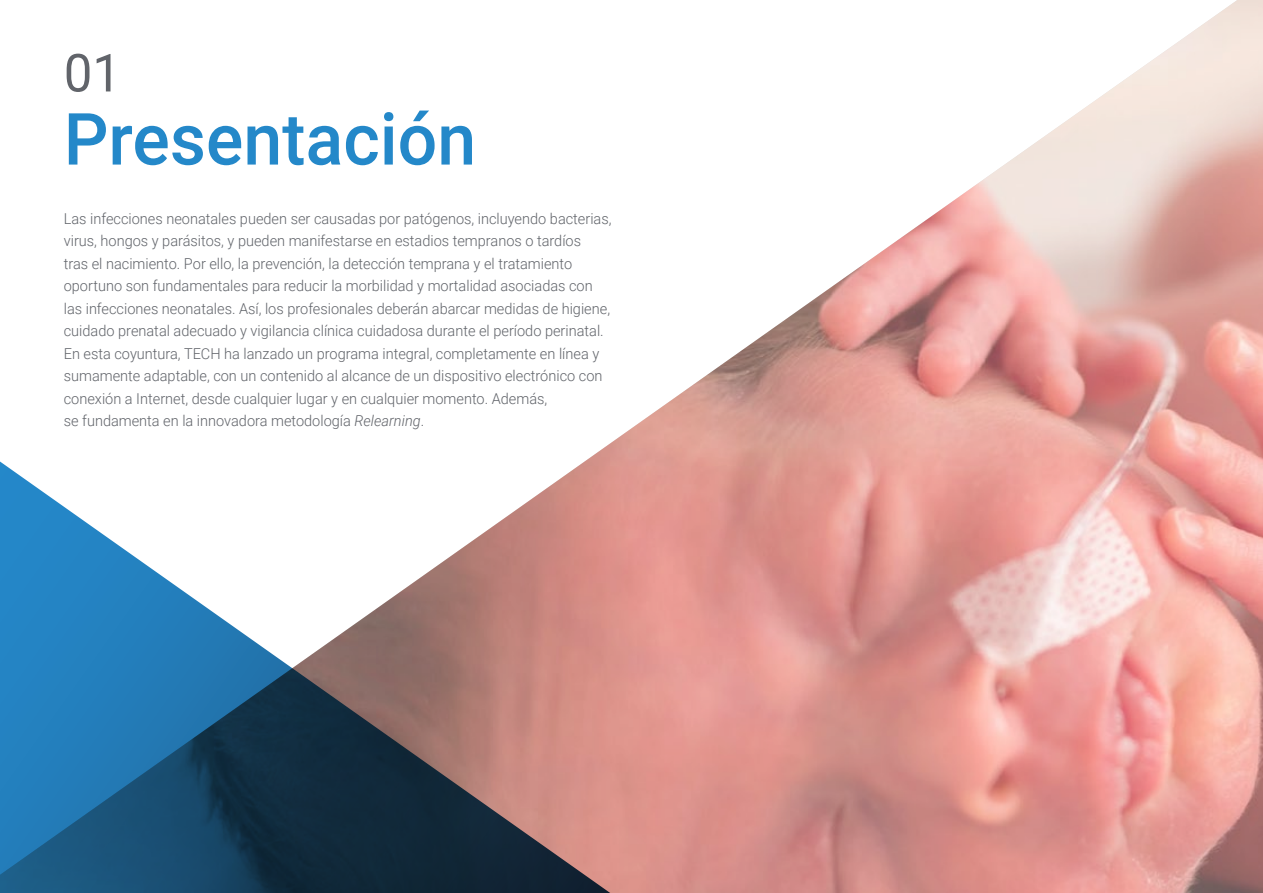
<style>
.page{position:relative;width:1263px;height:893px;background:#fff}
.page>*{position:absolute;margin:0;border:0;box-sizing:border-box;transform-origin:0 0}
.t1{font:500 72px "Roboto";color:#2488c9}
.t2{font:52.5px "Roboto";color:#61646a}
.t3{font:300 15px/22.5px "Roboto";color:#61646a}
.s1{font-style:italic}
</style>
<div class="page">
<img style="left:607px;top:0;width:656px;height:893px">
<svg style="left:0;top:446px;width:640px;height:447px"></svg>
<h2 class="t2" style="left:64px;top:36px;width:59px">01</h2>
<h1 class="t1" style="left:64px;top:89px;width:414px">Presentación</h1>
<p class="t3" style="left:64px;top:207px;width:549px">Las infecciones neonatales pueden ser causadas por patógenos, incluyendo bacterias, virus, hongos y parásitos, y pueden manifestarse en estadios tempranos o tardíos<br>tras el nacimiento. Por ello, la prevención, la detección temprana y el tratamiento oportuno son fundamentales para reducir la morbilidad y mortalidad asociadas con las infecciones neonatales. Así, los profesionales deberán abarcar medidas de higiene, cuidado prenatal adecuado y vigilancia clínica cuidadosa durante el período perinatal.<br>En esta coyuntura, TECH ha lanzado un programa integral, completamente en línea y sumamente adaptable, con un contenido al alcance de un dispositivo electrónico con conexión a Internet, desde cualquier lugar y en cualquier momento. Además,<br>se fundamenta en la innovadora metodología <span class="s1">Relearning</span>.</p>
</div>
